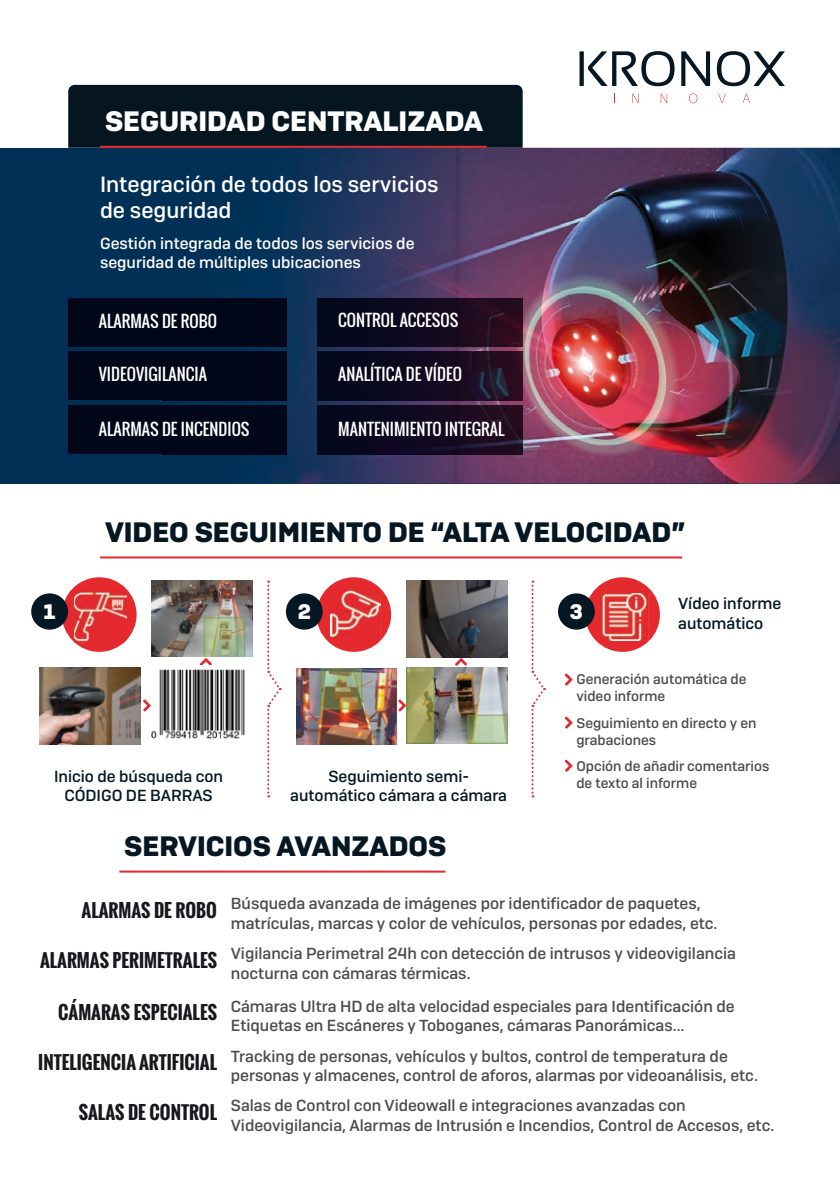
<style>
.page{position:relative;width:840px;height:1191px;background:#fff}
.page>*{position:absolute;margin:0;border:0;box-sizing:border-box;transform-origin:0 0}
.t1{font:700 28px "Camber W04";color:#041722}
.t2{font:700 28px "Camber W04";color:#fff}
.t3{font:500 22px/26.4px "Camber W04";color:#fff}
.t4{font:700 21px "Camber W04";color:#fff}
.t5{font:700 18px "Oswald";color:#1a171c}
.t6{font:500 16px/19.2px "Camber W04";color:#4c4c4e}
.t7{font:16px "Oswald";color:#fff}
.t8{font:500 16px/19.2px "Camber W04";color:#041722;text-align:center}
.t9{font:500 16px/19.2px "Camber W04";color:#fff}
.t10{font:500 14px/16.8px "Camber W04";color:#4c4c4e}
</style>
<div class="page">
<div style="left:316px;top:577px;width:75px;height:75px;background:#e42a2f;border-radius:50%"></div>
<img style="left:331px;top:589px;width:49px;height:49px">
<div style="left:68px;top:85px;width:454px;height:63px;background:#051621"></div>
<div style="left:0;top:148px;width:839px;height:335px;background:#003056"></div>
<img style="left:163px;top:148px;width:676px;height:335px">
<div style="left:68px;top:298px;width:95px;height:48px;background:#010719"></div>
<div style="left:163px;top:298px;width:123px;height:48px;background:#010719"></div>
<div style="left:68px;top:352px;width:95px;height:48px;background:#010719"></div>
<div style="left:163px;top:352px;width:123px;height:48px;background:#010719"></div>
<div style="left:68px;top:406px;width:95px;height:48px;background:#010719"></div>
<div style="left:163px;top:406px;width:123px;height:48px;background:#010719"></div>
<img style="left:317px;top:298px;width:205px;height:48px">
<img style="left:317px;top:352px;width:205px;height:48px">
<img style="left:317px;top:406px;width:205px;height:48px">
<hr style="left:100px;top:146px;width:386px;height:2px;background:#e42a2f">
<hr style="left:100px;top:556px;width:581px;height:2px;background:#e42a2f">
<hr style="left:119px;top:870px;width:326px;height:2px;background:#e42a2f">
<svg style="left:267px;top:580px;width:14px;height:217px"></svg>
<svg style="left:531px;top:580px;width:14px;height:217px"></svg>
<svg style="left:632px;top:94px;width:6px;height:9px"></svg>
<svg style="left:660px;top:94px;width:6px;height:9px"></svg>
<svg style="left:689px;top:93px;width:8px;height:10px"></svg>
<svg style="left:718px;top:94px;width:7px;height:9px"></svg>
<svg style="left:742px;top:94px;width:7px;height:9px"></svg>
<svg style="left:579px;top:51px;width:95px;height:35px"></svg>
<svg style="left:681px;top:51px;width:28px;height:35px"></svg>
<svg style="left:716px;top:51px;width:68px;height:35px"></svg>
<div style="left:286px;top:593px;width:36px;height:36px;background:#041722;border-radius:50%"></div>
<div style="left:62px;top:577px;width:74px;height:75px;background:#e42a2f;border-radius:50%"></div>
<img style="left:74px;top:590px;width:53px;height:53px">
<div style="left:585px;top:577px;width:74px;height:75px;background:#e42a2f;border-radius:50%"></div>
<img style="left:600px;top:593px;width:47px;height:47px">
<div style="left:31px;top:593px;width:37px;height:36px;background:#041722;border-radius:50%"></div>
<div style="left:557px;top:593px;width:37px;height:36px;background:#041722;border-radius:50%"></div>
<img style="left:296px;top:668px;width:100px;height:76px">
<img style="left:151px;top:580px;width:101px;height:76px">
<img style="left:406px;top:667px;width:101px;height:76px">
<img style="left:406px;top:580px;width:101px;height:77px">
<svg style="left:398px;top:699px;width:8px;height:13px"></svg>
<svg style="left:564px;top:673px;width:8px;height:13px"></svg>
<svg style="left:564px;top:716px;width:8px;height:13px"></svg>
<svg style="left:564px;top:759px;width:8px;height:13px"></svg>
<svg style="left:143px;top:699px;width:8px;height:13px"></svg>
<svg style="left:454px;top:657px;width:13px;height:9px"></svg>
<svg style="left:199px;top:657px;width:13px;height:8px"></svg>
<img style="left:39px;top:667px;width:101px;height:77px">
<img style="left:151px;top:669px;width:94px;height:70px">
<h1 class="t2" style="left:105px;top:103px;width:379px">SEGURIDAD CENTRALIZADA</h1>
<h2 class="t3" style="left:100px;top:171px;width:340px">Integración de todos los servicios de seguridad</h2>
<p class="t9" style="left:100px;top:234px;width:316px">Gestión integrada de todos los servicios de seguridad de múltiples ubicaciones</p>
<p class="t7" style="left:99px;top:309px;width:120px">ALARMAS DE ROBO</p>
<p class="t7" style="left:338px;top:308px;width:122px">CONTROL ACCESOS</p>
<p class="t7" style="left:99px;top:362px;width:110px">VIDEOVIGILANCIA</p>
<p class="t7" style="left:338px;top:362px;width:125px">ANALÍTICA DE VÍDEO</p>
<p class="t7" style="left:99px;top:417px;width:152px">ALARMAS DE INCENDIOS</p>
<p class="t7" style="left:338px;top:417px;width:168px">MANTENIMIENTO INTEGRAL</p>
<h1 class="t1" style="left:105px;top:514px;width:581px">VIDEO SEGUIMIENTO DE “ALTA VELOCIDAD”</h1>
<h3 class="t4" style="left:44px;top:598px;width:13px">1</h3>
<h3 class="t4" style="left:297px;top:598px;width:15px">2</h3>
<h3 class="t4" style="left:569px;top:598px;width:15px">3</h3>
<p class="t8" style="left:677px;top:594px;width:105px;text-align:left">Vídeo informe automático</p>
<p class="t8" style="left:54px;top:767px;width:170px">Inicio de búsqueda con<br>CÓDIGO DE BARRAS</p>
<p class="t8" style="left:290px;top:767px;width:218px">Seguimiento semi&shy;automático cámara a cámara</p>
<h1 class="t1" style="left:124px;top:828px;width:323px">SERVICIOS AVANZADOS</h1>
<p class="t10" style="left:576px;top:670px;width:171px">Generación automática de video informe</p>
<p class="t10" style="left:576px;top:714px;width:181px">Seguimiento en directo y en grabaciones</p>
<p class="t10" style="left:576px;top:758px;width:194px">Opción de añadir comentarios de texto al informe</p>
<p class="t5" style="left:81px;top:897px;width:137px">ALARMAS DE ROBO</p>
<p class="t6" style="left:231px;top:894px;width:488px">Búsqueda avanzada de imágenes por identificador de paquetes, matrículas, marcas y color de vehículos, personas por edades, etc.</p>
<p class="t5" style="left:40px;top:946px;width:178px">ALARMAS PERIMETRALES</p>
<p class="t6" style="left:231px;top:944px;width:506px">Vigilancia Perimetral 24h con detección de intrusos y videovigilancia nocturna con cámaras térmicas.</p>
<p class="t5" style="left:58px;top:999px;width:160px">CÁMARAS ESPECIALES</p>
<p class="t6" style="left:231px;top:996px;width:505px">Cámaras Ultra HD de alta velocidad especiales para Identificación de<br>Etiquetas en Escáneres y Toboganes, cámaras Panorámicas…</p>
<p class="t5" style="left:38px;top:1049px;width:180px">INTELIGENCIA ARTIFICIAL</p>
<p class="t5" style="left:79px;top:1098px;width:140px">SALAS DE CONTROL</p>
<p class="t6" style="left:231px;top:1046px;width:528px">Tracking de personas, vehículos y bultos, control de temperatura de personas y almacenes, control de aforos, alarmas por videoanálisis, etc.</p>
<p class="t6" style="left:231px;top:1096px;width:544px">Salas de Control con Videowall e integraciones avanzadas con<br>Videovigilancia, Alarmas de Intrusión e Incendios, Control de Accesos, etc.</p>
</div>
